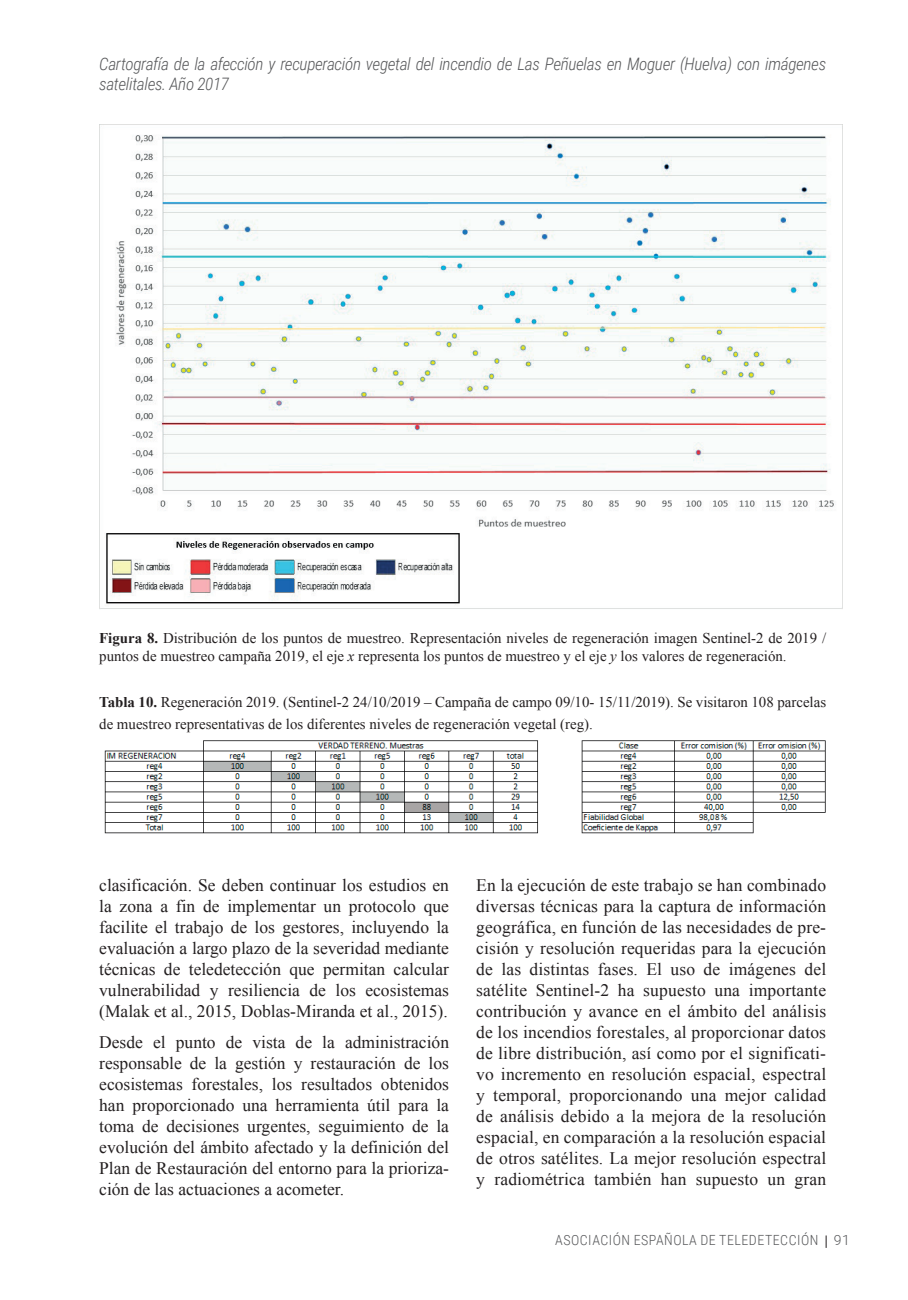
<style>
.page{position:relative;width:908px;height:1300px;background:#fff}
.page>*{position:absolute;margin:0;border:0;box-sizing:border-box;transform-origin:0 0}
.TD_06_TXT_GRAL_esp{font:17.5px/21px "Times New Roman";color:#231f20;text-align:justify}
.t1{font:italic 300 17.15px/20.7px "Roboto Condensed";letter-spacing:-.02em;color:#57585a}
.TD_TIT_TABLA{font:14.88px/17.8px "Times New Roman";color:#231f20}
.t2{font:300 14px "Roboto Condensed";letter-spacing:.035em;color:#57585a}
.t3{font:300 14px "Roboto";color:#57585a}
.s1{font-weight:700}
.s2{font-style:italic}
</style>
<div class="page">
<svg style="left:826px;top:1235px;width:1px;height:13px"></svg>
<img style="left:99px;top:124px;width:744px;height:485px">
<img style="left:104px;top:740px;width:722px;height:94px">
<p class="t1" style="left:99px;top:53px;width:728px">Cartografía de la afección y recuperación vegetal del incendio de Las Peñuelas en Moguer (Huelva) con imágenes satelitales. Año 2017</p>
<p class="TD_TIT_TABLA" style="left:99px;top:629px;width:728px"><span class="s1">Figura 8.</span> Distribución de los puntos de muestreo. Representación niveles de regeneración imagen Sentinel-2 de 2019 / puntos de muestreo campaña 2019, el eje <span class="s2">x</span> representa los puntos de muestreo y el eje <span class="s2">y</span> los valores de regeneración.</p>
<p class="TD_TIT_TABLA" style="left:99px;top:690px;width:728px;line-height:22.1px"><span class="s1">Tabla 10.</span> Regeneración 2019. (Sentinel-2 24/10/2019 – Campaña de campo 09/10- 15/11/2019). Se visitaron 108 parcelas de muestreo representativas de los diferentes niveles de regeneración vegetal (reg).</p>
<p class="TD_06_TXT_GRAL_esp" style="left:99px;top:874px;width:351px">clasificación. Se deben continuar los estudios en la zona a fin de implementar un protocolo que facilite el trabajo de los gestores, incluyendo la evaluación a largo plazo de la severidad mediante técnicas de teledetección que permitan calcular vulnerabilidad y resiliencia de los ecosistemas (Malak et al., 2015, Doblas-Miranda et al., 2015).</p>
<p class="TD_06_TXT_GRAL_esp" style="left:99px;top:1031px;width:351px">Desde el punto de vista de la administración responsable de la gestión y restauración de los ecosistemas forestales, los resultados obtenidos han proporcionado una herramienta útil para la toma de decisiones urgentes, seguimiento de la evolución del ámbito afectado y la definición del Plan de Restauración del entorno para la prioriza&shy;ción de las actuaciones a acometer.</p>
<p class="TD_06_TXT_GRAL_esp" style="left:476px;top:874px;width:351px">En la ejecución de este trabajo se han combinado diversas técnicas para la captura de información geográfica, en función de las necesidades de pre&shy;cisión y resolución requeridas para la ejecución de las distintas fases. El uso de imágenes del satélite Sentinel-2 ha supuesto una importante contribución y avance en el ámbito del análisis de los incendios forestales, al proporcionar datos de libre distribución, así como por el significati&shy;vo incremento en resolución espacial, espectral y temporal, proporcionando una mejor calidad de análisis debido a la mejora de la resolución espacial, en comparación a la resolución espacial de otros satélites. La mejor resolución espectral y radiométrica también han supuesto un gran</p>
<p class="t2" style="left:555px;top:1230px;width:265px">ASOCIACIÓN ESPAÑOLA DE TELEDETECCIÓN</p>
<p class="t3" style="left:834px;top:1230px;width:18px">91</p>
</div>
